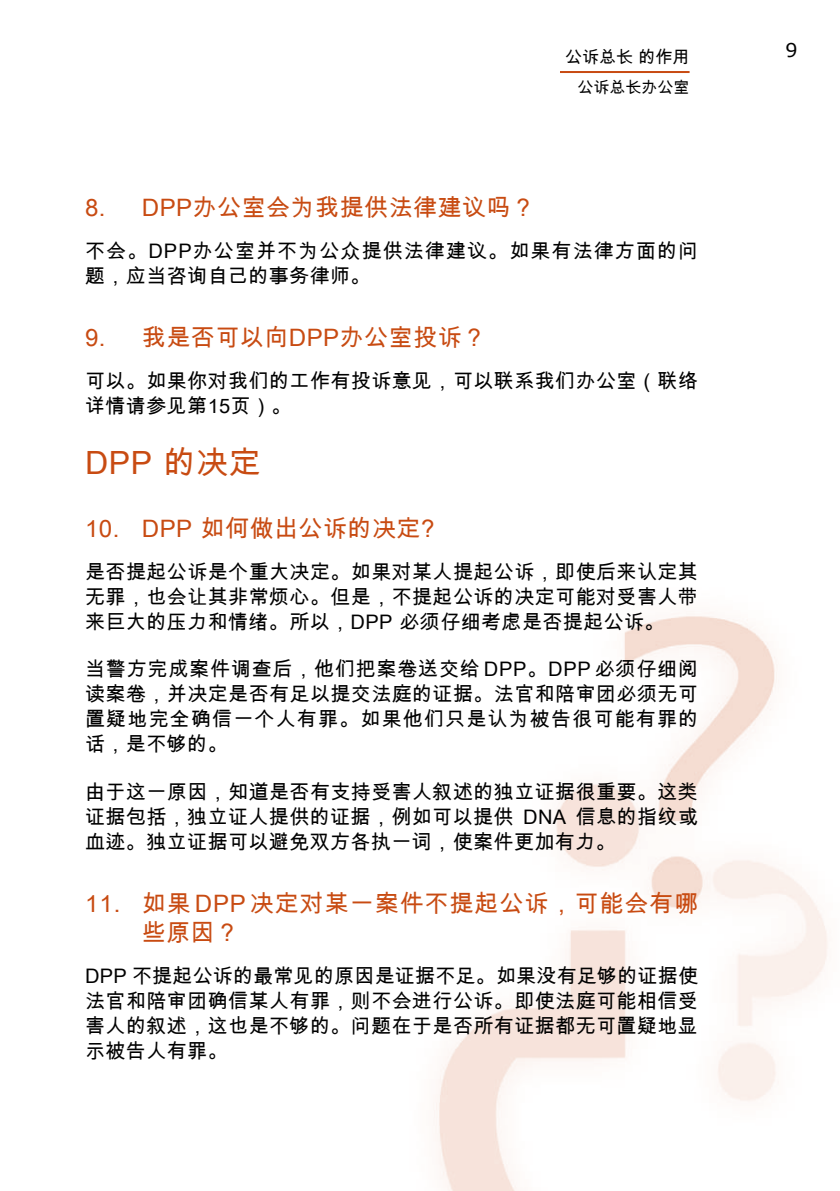
<style>
.page{position:relative;width:840px;height:1191px;background:#fff}
.page>*{position:absolute;margin:0;border:0;box-sizing:border-box;transform-origin:0 0}
.t1{font:32px "Arial Unicode MS";letter-spacing:.02em;color:#c84b12}
.t2{font:24px "Arial Unicode MS";letter-spacing:.02em;color:#c84b12}
.t3{font:24px/28.8px "Arial Unicode MS";letter-spacing:.04em;color:#c84b12}
.t4{font:20px/25px "Arial Unicode MS";letter-spacing:.02em;color:#000;text-align:justify}
.t5{font:20px/25px "Arial Unicode MS";letter-spacing:.055em;color:#000}
.t6{font:17px "Arial Unicode MS";color:#000}
.t7{font:16px "Arial Unicode MS";color:#000}
</style>
<div class="page">
<img style="left:433px;top:613px;width:395px;height:578px">
<hr style="left:559px;top:71px;width:130px;height:2px;background:#c84b12">
<p class="t6" style="left:565px;top:44px;width:126px">公诉总长 的作用</p>
<p class="t7" style="left:577px;top:76px;width:113px">公诉总长办公室</p>
<p class="t2" style="left:85px;top:190px;width:451px">8. DPP办公室会为我提供法律建议吗？</p>
<p class="t5" style="left:85px;top:238px;width:614px">不会。DPP办公室并不为公众提供法律建议。如果有法律方面的问题，应当咨询自己的事务律师。</p>
<p class="t2" style="left:85px;top:320px;width:402px">9. 我是否可以向DPP办公室投诉？</p>
<p class="t4" style="left:85px;top:367px;width:614px">可以。如果你对我们的工作有投诉意见，可以联系我们办公室（联络详情请参见第15页）。</p>
<h1 class="t1" style="left:85px;top:439px;width:177px">DPP 的决定</h1>
<p class="t2" style="left:85px;top:510px;width:350px">10. DPP 如何做出公诉的决定?</p>
<p class="t4" style="left:85px;top:558px;width:614px">是否提起公诉是个重大决定。如果对某人提起公诉，即使后来认定其无罪，也会让其非常烦心。但是，不提起公诉的决定可能对受害人带来巨大的压力和情绪。所以，DPP 必须仔细考虑是否提起公诉。</p>
<p class="t4" style="left:85px;top:656px;width:614px">当警方完成案件调查后，他们把案卷送交给 DPP。DPP 必须仔细阅读案卷，并决定是否有足以提交法庭的证据。法官和陪审团必须无可置疑地完全确信一个人有罪。如果他们只是认为被告很可能有罪的话，是不够的。</p>
<p class="t4" style="left:85px;top:779px;width:614px">由于这一原因，知道是否有支持受害人叙述的独立证据很重要。这类证据包括，独立证人提供的证据，例如可以提供 DNA 信息的指纹或血迹。独立证据可以避免双方各执一词，使案件更加有力。</p>
<p class="t3" style="left:142px;top:888px;width:557px;text-indent:-57px">11. 如果 DPP 决定对某一案件不提起公诉，可能会有哪些原因？</p>
<p class="t4" style="left:85px;top:962px;width:614px">DPP 不提起公诉的最常见的原因是证据不足。如果没有足够的证据使法官和陪审团确信某人有罪，则不会进行公诉。即使法庭可能相信受害人的叙述，这也是不够的。问题在于是否所有证据都无可置疑地显示被告人有罪。</p>
</div>
